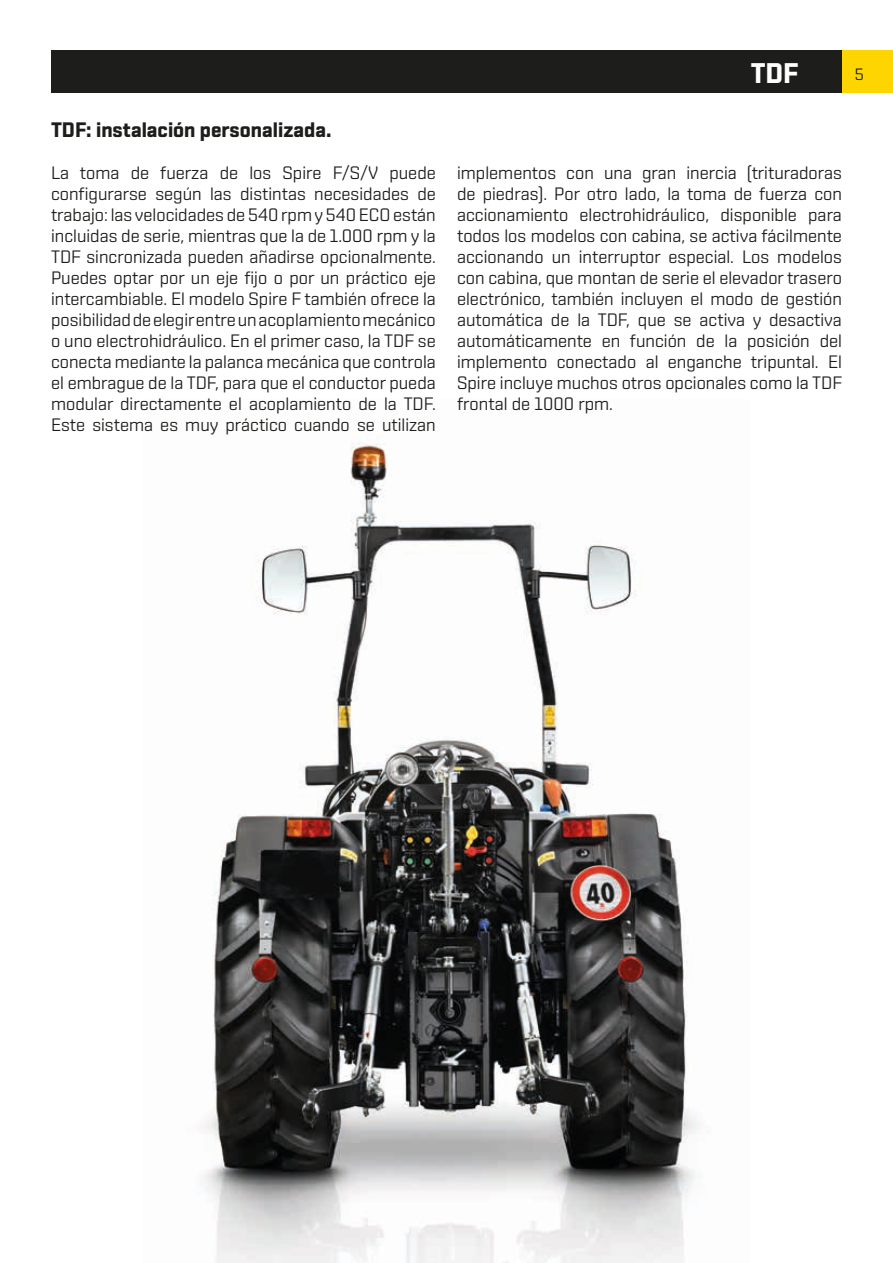
<style>
.page{position:relative;width:893px;height:1263px;background:#fff}
.page>*{position:absolute;margin:0;border:0;box-sizing:border-box;transform-origin:0 0}
.t1{font:700 28.5px "Shentox W04";color:#fff}
.t2{font:700 21px "Shentox W04";color:#1d1d1b}
.t3{font:18px/21px "Shentox W04";color:#1d1d1b;text-align:justify}
.t4{font:16.5px "Shentox W04";color:#1d1d1b}
</style>
<div class="page">
<div style="left:842px;top:50px;width:51px;height:43px;background:#ffd500"></div>
<div style="left:51px;top:50px;width:791px;height:43px;background:#1d1d1b"></div>
<img style="left:201px;top:442px;width:499px;height:821px">
<h1 class="t1" style="left:751px;top:56px;width:50px">TDF</h1>
<p class="t4" style="left:855px;top:64px;width:10px">5</p>
<p class="t2" style="left:51px;top:117px;width:282px">TDF: instalación personalizada.</p>
<p class="t3" style="left:51px;top:161px;width:386px">La toma de fuerza de los Spire F/S/V puede configurarse según las distintas necesidades de trabajo: las velocidades de 540 rpm y 540 ECO están incluidas de serie, mientras que la de 1.000 rpm y la TDF sincronizada pueden añadirse opcionalmente.<br>Puedes optar por un eje fijo o por un práctico eje intercambiable. El modelo Spire F también ofrece la posibilidad de elegir entre un acoplamiento mecánico o uno electrohidráulico. En el primer caso, la TDF se conecta mediante la palanca mecánica que controla el embrague de la TDF, para que el conductor pueda modular directamente el acoplamiento de la TDF.<br>Este sistema es muy práctico cuando se utilizan</p>
<p class="t3" style="left:457px;top:161px;width:387px">implementos con una gran inercia (trituradoras de piedras). Por otro lado, la toma de fuerza con accionamiento electrohidráulico, disponible para todos los modelos con cabina, se activa fácilmente accionando un interruptor especial. Los modelos con cabina, que montan de serie el elevador trasero electrónico, también incluyen el modo de gestión automática de la TDF, que se activa y desactiva automáticamente en función de la posición del implemento conectado al enganche tripuntal. El Spire incluye muchos otros opcionales como la TDF frontal de 1000 rpm.</p>
</div>
